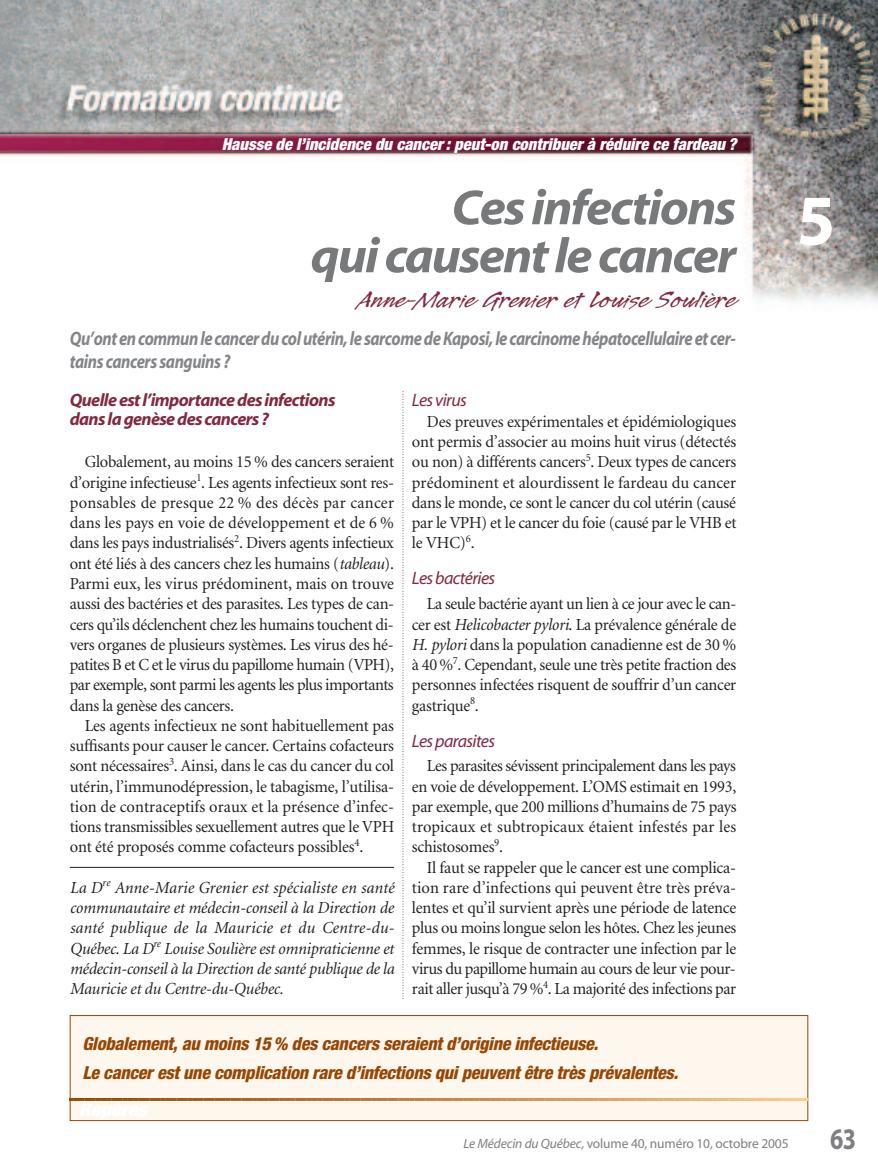
<style>
.page{position:relative;width:878px;height:1175px;background:#fff}
.page>*{position:absolute;margin:0;border:0;box-sizing:border-box;transform-origin:0 0}
.t1{font:700 72px "Myriad";color:#fff}
.t2{font:italic 700 49.5px/48px "Myriad";letter-spacing:-.035em;color:#77797b;text-align:right;scale:1.05 1}
.t3{font:700 30px "Myriad";color:#7d7f81;scale:.8 1}
.t4{font:27px "Legault Std";color:#82293f;scale:1.2 1}
.t5{font:italic 700 19.5px/22.5px "Myriad";letter-spacing:-.025em;color:#838588;scale:.85 1}
.t6{font:italic 800 condensed 18px/29.2px "Helvetica Neue";letter-spacing:-.015em;color:#974705}
.t7{font:italic 700 18px/19.5px "Myriad";letter-spacing:-.035em;color:#82293f}
.t8{font:italic 18px "Myriad";letter-spacing:-.035em;color:#82293f}
.t9{font:16.8px/20.2px "Minion";letter-spacing:-.02em;color:#231f20;text-align:justify}
.t10{font:italic 16.8px/20.2px "Minion";letter-spacing:-.015em;color:#231f20;text-align:justify}
.t11{font:italic 900 condensed 16.5px "Helvetica Neue";color:#fff}
.t12{font:13.5px "Myriad";letter-spacing:-.01em;color:#7d7f81}
.s1{font-style:italic}
</style>
<div class="page">
<img style="left:0;top:0;width:878px;height:302px">
<svg style="left:402px;top:394px;width:1px;height:605px"></svg>
<hr style="left:70px;top:867px;width:324px;height:1px;background:#231f20">
<div style="left:70px;top:1015px;width:737px;height:105px;background:#fef7ed"></div>
<div style="left:70px;top:1015px;width:738px;height:105px;border:1px solid #974705"></div>
<svg style="left:70px;top:1098px;width:23px;height:22px"></svg>
<hr style="left:97px;top:1098px;width:2px;height:22px;background:#9b4b0a">
<svg style="left:103px;top:1098px;width:109px;height:22px"></svg>
<hr style="left:216px;top:1098px;width:2px;height:22px;background:#a95d1e">
<svg style="left:222px;top:1098px;width:109px;height:22px"></svg>
<hr style="left:335px;top:1098px;width:2px;height:22px;background:#ba7133">
<svg style="left:341px;top:1098px;width:255px;height:22px"></svg>
<hr style="left:600px;top:1098px;width:2px;height:22px;background:#dea065">
<svg style="left:606px;top:1098px;width:109px;height:22px"></svg>
<hr style="left:719px;top:1098px;width:2px;height:22px;background:#efba7d">
<svg style="left:725px;top:1098px;width:82px;height:22px"></svg>
<p class="t11" style="left:222px;top:138px;width:516px">Hausse de l’incidence du cancer : peut-on contribuer à réduire ce fardeau ?</p>
<h2 class="t2" style="left:310px;top:189px;width:407px">Ces infections<br>qui causent le cancer</h2>
<h3 class="t4" style="left:359px;top:282px;width:315px">Anne-Marie Grenier et Louise Soulière</h3>
<p class="t5" style="left:70px;top:329px;width:785px">Qu’ont en commun le cancer du col utérin, le sarcome de Kaposi, le carcinome hépatocellulaire et cer&shy;tains cancers sanguins ?</p>
<p class="t7" style="left:70px;top:392px;width:267px">Quelle est l’importance des infections dans la genèse des cancers ?</p>
<p class="t9" style="left:70px;top:453px;width:326px;text-indent:15px">Globalement, au moins 15 % des cancers seraient d’origine infectieuse<sup>1</sup>. Les agents infectieux sont res&shy;ponsables de presque 22 % des décès par cancer dans les pays en voie de développement et de 6 % dans les pays industrialisés<sup>2</sup>. Divers agents infectieux ont été liés à des cancers chez les humains (<span class="s1">tableau</span>).<br>Parmi eux, les virus prédominent, mais on trouve aussi des bactéries et des parasites. Les types de can&shy;cers qu’ils déclenchent chez les humains touchent di&shy;vers organes de plusieurs systèmes. Les virus des hé&shy;patites B et C et le virus du papillome humain (VPH), par exemple, sont parmi les agents les plus importants dans la genèse des cancers.</p>
<p class="t9" style="left:70px;top:716px;width:326px;text-indent:15px">Les agents infectieux ne sont habituellement pas suffisants pour causer le cancer. Certains cofacteurs sont nécessaires<sup>3</sup>. Ainsi, dans le cas du cancer du col utérin, l’immunodépression, le tabagisme, l’utilisa&shy;tion de contraceptifs oraux et la présence d’infec&shy;tions transmissibles sexuellement autres que le VPH ont été proposés comme cofacteurs possibles<sup>4</sup>.</p>
<p class="t10" style="left:70px;top:878px;width:326px">La D<sup>re</sup> Anne-Marie Grenier est spécialiste en santé communautaire et médecin-conseil à la Direction de santé publique de la Mauricie et du Centre-du-Québec. La D<sup>re</sup> Louise Soulière est omnipraticienne et médecin-conseil à la Direction de santé publique de la Mauricie et du Centre-du-Québec.</p>
<p class="t8" style="left:412px;top:393px;width:56px">Les virus</p>
<p class="t9" style="left:412px;top:413px;width:326px;text-indent:15px">Des preuves expérimentales et épidémiologiques ont permis d’associer au moins huit virus (détectés ou non) à différents cancers<sup>5</sup>. Deux types de cancers prédominent et alourdissent le fardeau du cancer dans le monde, ce sont le cancer du col utérin (causé par le VPH) et le cancer du foie (causé par le VHB et le VHC)<sup>6</sup>.</p>
<p class="t8" style="left:412px;top:571px;width:85px">Les bactéries</p>
<p class="t9" style="left:412px;top:595px;width:326px;text-indent:15px">La seule bactérie ayant un lien à ce jour avec le can&shy;cer est <span class="s1">Helicobacter pylori</span>. La prévalence générale de <span class="s1">H. pylori</span> dans la population canadienne est de 30 % à 40 %<sup>7</sup>. Cependant, seule une très petite fraction des personnes infectées risquent de souffrir d’un cancer gastrique<sup>8</sup>.</p>
<p class="t8" style="left:412px;top:733px;width:85px">Les parasites</p>
<p class="t9" style="left:412px;top:757px;width:326px;text-indent:15px">Les parasites sévissent principalement dans les pays en voie de développement. L’OMS estimait en 1993, par exemple, que 200 millions d’humains de 75 pays tropicaux et subtropicaux étaient infestés par les schistosomes<sup>9</sup>.</p>
<p class="t9" style="left:412px;top:858px;width:326px;text-indent:15px">Il faut se rappeler que le cancer est une complica&shy;tion rare d’infections qui peuvent être très préva&shy;lentes et qu’il survient après une période de latence plus ou moins longue selon les hôtes. Chez les jeunes femmes, le risque de contracter une infection par le virus du papillome humain au cours de leur vie pour&shy;rait aller jusqu’à 79 %<sup>4</sup>. La majorité des infections par</p>
<p class="t6" style="left:82px;top:1030px;width:597px">Globalement, au moins 15 % des cancers seraient d’origine infectieuse.<br>Le cancer est une complication rare d’infections qui peuvent être très prévalentes.</p>
<h1 class="t1" style="left:796px;top:193px;width:40px">5</h1>
<p class="t12" style="left:463px;top:1138px;width:326px"><span class="s1">Le Médecin du Québec,</span> volume 40, numéro 10, octobre 2005</p>
<h3 class="t3" style="left:830px;top:1127px;width:34px">63</h3>
</div>
